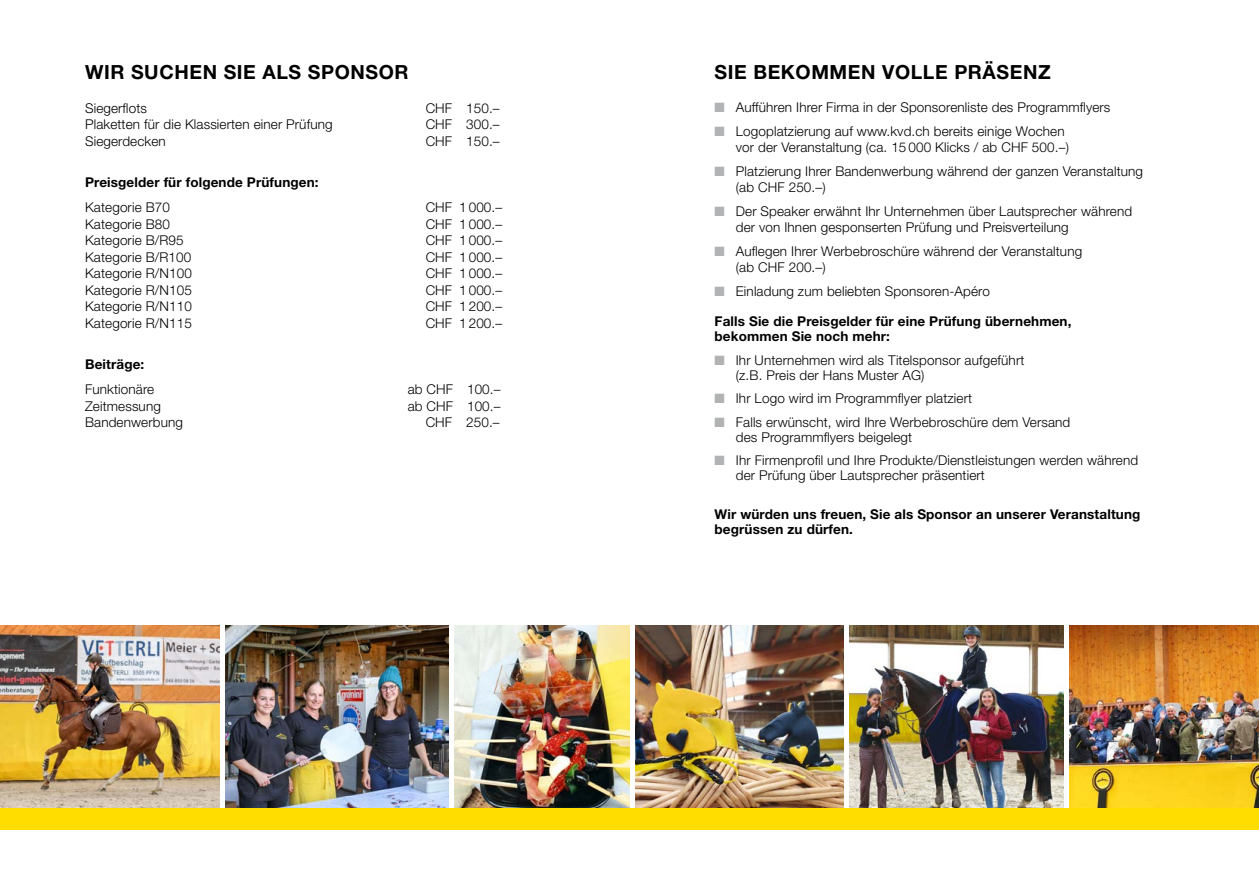
<style>
.page{position:relative;width:1259px;height:893px;background:#fff}
.page>*{position:absolute;margin:0;border:0;box-sizing:border-box;transform-origin:0 0}
.t1{font:700 19.5px "Helvetica Neue";letter-spacing:.03em;color:#000}
.t2{font:300 13.5px/15.8px "Helvetica Neue";letter-spacing:.01em;color:#000}
.t3{font:700 13.5px/15px "Helvetica Neue";letter-spacing:.01em;color:#000}
.s1{color:#b1b2b3}
</style>
<div class="page">
<div style="left:0;top:808px;width:1259px;height:21px;background:#fd0"></div>
<img style="left:635px;top:625px;width:209px;height:183px">
<img style="left:1069px;top:625px;width:190px;height:183px">
<img style="left:454px;top:625px;width:175px;height:183px">
<img style="left:226px;top:625px;width:222px;height:183px">
<img style="left:0;top:625px;width:220px;height:183px">
<img style="left:849px;top:625px;width:214px;height:183px">
<h1 class="t1" style="left:85px;top:60px;width:325px">WIR SUCHEN SIE ALS SPONSOR</h1>
<p class="t2" style="left:85px;top:100px;width:63px">Siegerflots</p>
<p class="t2" style="left:426px;top:100px;width:75px">CHF 150.–</p>
<p class="t2" style="left:85px;top:116px;width:249px">Plaketten für die Klassierten einer Prüfung</p>
<p class="t2" style="left:426px;top:116px;width:75px">CHF 300.–</p>
<p class="t2" style="left:85px;top:133px;width:82px">Siegerdecken</p>
<p class="t2" style="left:426px;top:133px;width:75px">CHF 150.–</p>
<p class="t3" style="left:85px;top:174px;width:235px">Preisgelder für folgende Prüfungen:</p>
<p class="t2" style="left:85px;top:199px;width:86px">Kategorie B70</p>
<p class="t2" style="left:426px;top:199px;width:78px">CHF 1 000.–</p>
<p class="t2" style="left:85px;top:216px;width:86px">Kategorie B80</p>
<p class="t2" style="left:426px;top:216px;width:78px">CHF 1 000.–</p>
<p class="t2" style="left:85px;top:232px;width:100px">Kategorie B/R95</p>
<p class="t2" style="left:426px;top:232px;width:78px">CHF 1 000.–</p>
<p class="t2" style="left:85px;top:249px;width:108px">Kategorie B/R100</p>
<p class="t2" style="left:426px;top:249px;width:78px">CHF 1 000.–</p>
<p class="t2" style="left:85px;top:265px;width:108px">Kategorie R/N100</p>
<p class="t2" style="left:426px;top:265px;width:78px">CHF 1 000.–</p>
<p class="t2" style="left:85px;top:282px;width:108px">Kategorie R/N105</p>
<p class="t2" style="left:426px;top:282px;width:78px">CHF 1 000.–</p>
<p class="t2" style="left:85px;top:298px;width:108px">Kategorie R/N110</p>
<p class="t2" style="left:426px;top:298px;width:78px">CHF 1 200.–</p>
<p class="t2" style="left:85px;top:315px;width:108px">Kategorie R/N115</p>
<p class="t2" style="left:426px;top:315px;width:78px">CHF 1 200.–</p>
<p class="t3" style="left:85px;top:356px;width:61px">Beiträge:</p>
<p class="t2" style="left:85px;top:381px;width:71px">Funktionäre</p>
<p class="t2" style="left:408px;top:381px;width:94px">ab CHF 100.–</p>
<p class="t2" style="left:85px;top:398px;width:77px">Zeitmessung</p>
<p class="t2" style="left:408px;top:398px;width:94px">ab CHF 100.–</p>
<p class="t2" style="left:85px;top:414px;width:99px">Bandenwerbung</p>
<p class="t2" style="left:426px;top:414px;width:75px">CHF 250.–</p>
<h1 class="t1" style="left:714px;top:60px;width:338px">SIE BEKOMMEN VOLLE PRÄSENZ</h1>
<p class="t2" style="left:714px;top:99px;width:397px"><span class="s1">■</span> Aufführen Ihrer Firma in der Sponsorenliste des Programmflyers</p>
<p class="t2" style="left:736px;top:123px;width:335px;text-indent:-21px"><span class="s1">■</span> Logoplatzierung auf www.kvd.ch bereits einige Wochen vor der Veranstaltung (ca. 15 000 Klicks / ab CHF 500.–)</p>
<p class="t2" style="left:736px;top:163px;width:409px;text-indent:-21px"><span class="s1">■</span> Platzierung Ihrer Bandenwerbung während der ganzen Veranstaltung (ab CHF 250.–)</p>
<p class="t2" style="left:736px;top:203px;width:398px;text-indent:-21px"><span class="s1">■</span> Der Speaker erwähnt Ihr Unternehmen über Lautsprecher während der von Ihnen gesponserten Prüfung und Preisverteilung</p>
<p class="t2" style="left:736px;top:243px;width:348px;text-indent:-21px"><span class="s1">■</span> Auflegen Ihrer Werbebroschüre während der Veranstaltung (ab CHF 200.–)</p>
<p class="t2" style="left:714px;top:283px;width:277px"><span class="s1">■</span> Einladung zum beliebten Sponsoren-Apéro</p>
<p class="t3" style="left:714px;top:313px;width:358px">Falls Sie die Preisgelder für eine Prüfung übernehmen, bekommen Sie noch mehr:</p>
<p class="t2" style="left:736px;top:352px;width:290px;line-height:15px;text-indent:-21px"><span class="s1">■</span> Ihr Unternehmen wird als Titelsponsor aufgeführt (z.B. Preis der Hans Muster AG)</p>
<p class="t2" style="left:714px;top:390px;width:259px"><span class="s1">■</span> Ihr Logo wird im Programmflyer platziert</p>
<p class="t2" style="left:736px;top:414px;width:336px;line-height:15px;text-indent:-21px"><span class="s1">■</span> Falls erwünscht, wird Ihre Werbebroschüre dem Versand des Programmflyers beigelegt</p>
<p class="t2" style="left:736px;top:453px;width:404px;line-height:15px;text-indent:-21px"><span class="s1">■</span> Ihr Firmenprofil und Ihre Produkte/Dienstleistungen werden während der Prüfung über Lautsprecher präsentiert</p>
<p class="t3" style="left:714px;top:506px;width:427px">Wir würden uns freuen, Sie als Sponsor an unserer Veranstaltung begrüssen zu dürfen.</p>
</div>
